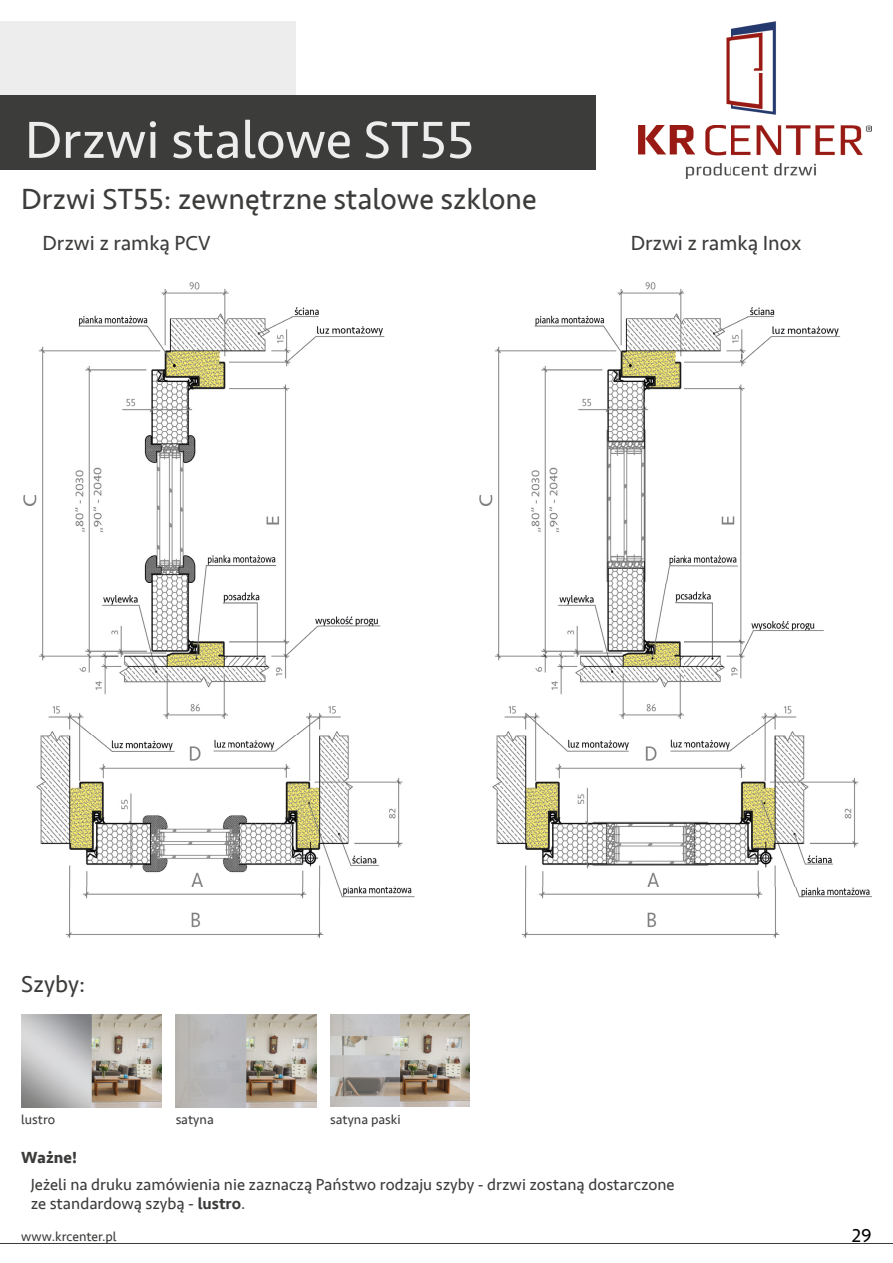
<style>
.page{position:relative;width:893px;height:1263px;background:#fff}
.page>*{position:absolute;margin:0;border:0;box-sizing:border-box;transform-origin:0 0}
.t1{font:54px "Seravek";color:#ededed}
.t2{font:30px "Seravek";color:#3c3c3b}
.t3{font:24px "Seravek";color:#3c3c3b}
.t4{font:21px "Seravek";color:#3c3c3b}
.t5{font:19.5px "Seravek";color:#000}
.t6{font:16.5px/19.8px "Seravek";color:#3c3c3b}
.t7{font:700 16.5px "Seravek";color:#3c3c3b}
.t8{font:13.5px "Seravek";color:#3c3c3b}
.s1{font-weight:500}
</style>
<div class="page">
<hr style="left:0;top:1243px;width:893px;height:1px;background:#3c3c3b">
<div style="left:0;top:21px;width:296px;height:75px;background:#ededed"></div>
<div style="left:0;top:96px;width:595px;height:74px;background:#3c3c3b"></div>
<img style="left:639px;top:21px;width:233px;height:157px">
<img style="left:23px;top:282px;width:392px;height:656px">
<img style="left:479px;top:282px;width:393px;height:656px">
<img style="left:21px;top:1014px;width:141px;height:93px">
<img style="left:176px;top:1014px;width:140px;height:93px">
<img style="left:330px;top:1014px;width:140px;height:92px">
<h1 class="t1" style="left:25px;top:98px;width:451px">Drzwi stalowe ST55</h1>
<h2 class="t2" style="left:21px;top:176px;width:517px">Drzwi ST55: zewnętrzne stalowe szklone</h2>
<p class="t4" style="left:43px;top:226px;width:170px">Drzwi z ramką PCV</p>
<p class="t4" style="left:631px;top:226px;width:172px">Drzwi z ramką Inox</p>
<h3 class="t3" style="left:21px;top:965px;width:66px">Szyby:</h3>
<p class="t8" style="left:21px;top:1109px;width:36px">lustro</p>
<p class="t8" style="left:176px;top:1109px;width:40px">satyna</p>
<p class="t8" style="left:330px;top:1109px;width:72px">satyna paski</p>
<p class="t7" style="left:21px;top:1144px;width:58px">Ważne!</p>
<p class="t6" style="left:31px;top:1174px;width:645px">Jeżeli na druku zamówienia nie zaznaczą Państwo rodzaju szyby - drzwi zostaną dostarczone ze standardową szybą - <span class="s1">lustro</span>.</p>
<p class="t8" style="left:21px;top:1226px;width:97px">www.krcenter.pl</p>
<p class="t5" style="left:852px;top:1220px;width:21px">29</p>
</div>
